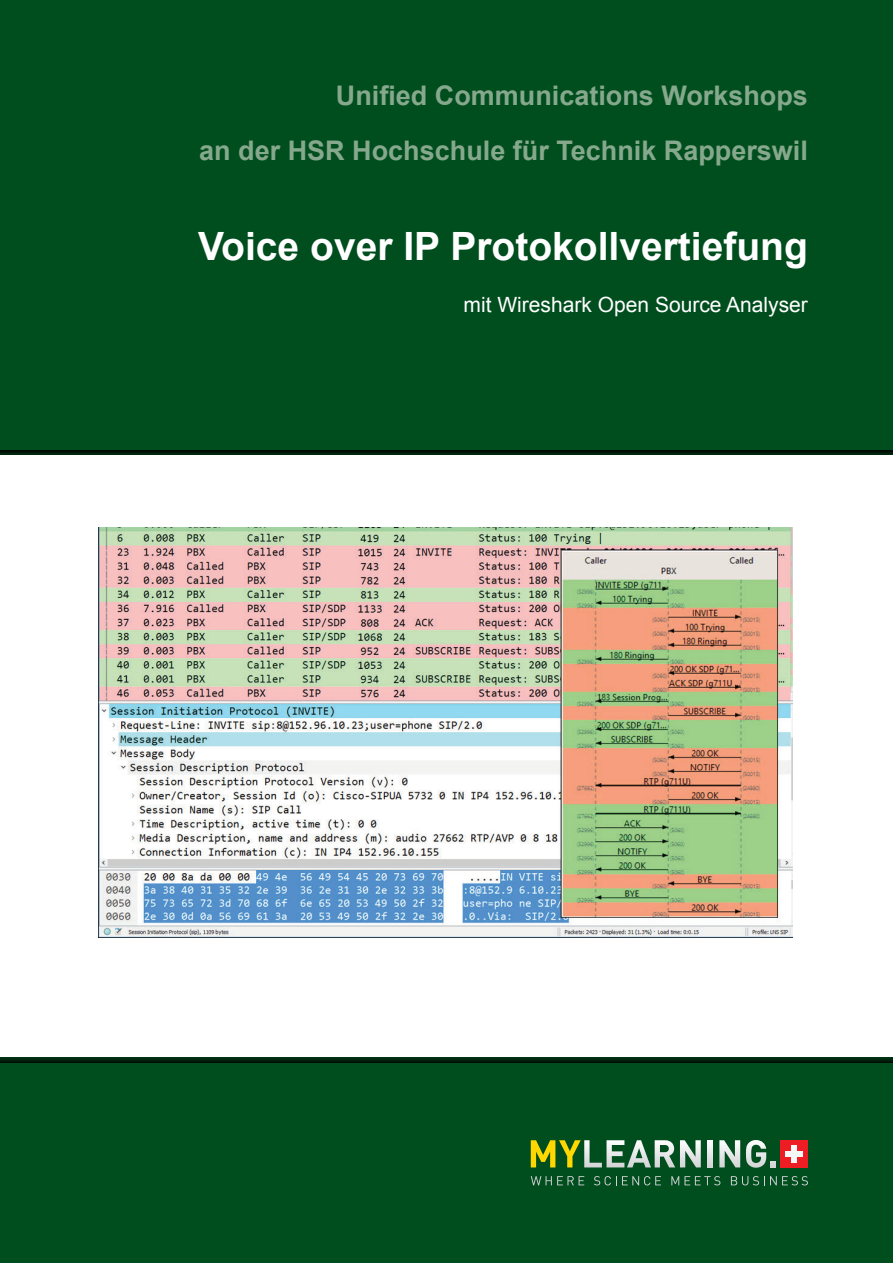
<style>
.page{position:relative;width:893px;height:1263px;background:#004e1e}
.page>*{position:absolute;margin:0;border:0;box-sizing:border-box;transform-origin:0 0}
.t1{font:700 39px "Arial";color:#fff}
.t2{font:700 27px/55.2px "Arial";color:#86a88d;text-align:right}
.t3{font:21px "Arial";color:#fff}
</style>
<div class="page">
<svg style="left:531px;top:1140px;width:170px;height:27px"></svg>
<svg style="left:707px;top:1140px;width:6px;height:27px"></svg>
<svg style="left:719px;top:1140px;width:21px;height:27px"></svg>
<svg style="left:746px;top:1140px;width:30px;height:28px"></svg>
<div style="left:780px;top:1140px;width:28px;height:27px;background:#ee1d23"></div>
<div style="left:791px;top:1145px;width:6px;height:17px;background:#f5f7f7"></div>
<div style="left:786px;top:1151px;width:17px;height:5px;background:#f5f7f7"></div>
<svg style="left:531px;top:1176px;width:53px;height:9px"></svg>
<svg style="left:594px;top:1176px;width:67px;height:9px"></svg>
<svg style="left:671px;top:1176px;width:49px;height:9px"></svg>
<svg style="left:731px;top:1176px;width:77px;height:9px"></svg>
<div style="left:0;top:451px;width:893px;height:12px;background:#00220d"></div>
<div style="left:0;top:1049px;width:893px;height:13px;background:#002b10"></div>
<div style="left:0;top:455px;width:893px;height:602px;background:#fff"></div>
<img style="left:98px;top:527px;width:694px;height:411px">
<p class="t2" style="left:199px;top:68px;width:610px">Unified Communications Workshops<br>an der HSR Hochschule für Technik Rapperswil</p>
<h1 class="t1" style="left:198px;top:220px;width:611px">Voice over IP Protokollvertiefung</h1>
<p class="t3" style="left:464px;top:291px;width:346px">mit Wireshark Open Source Analyser</p>
</div>
